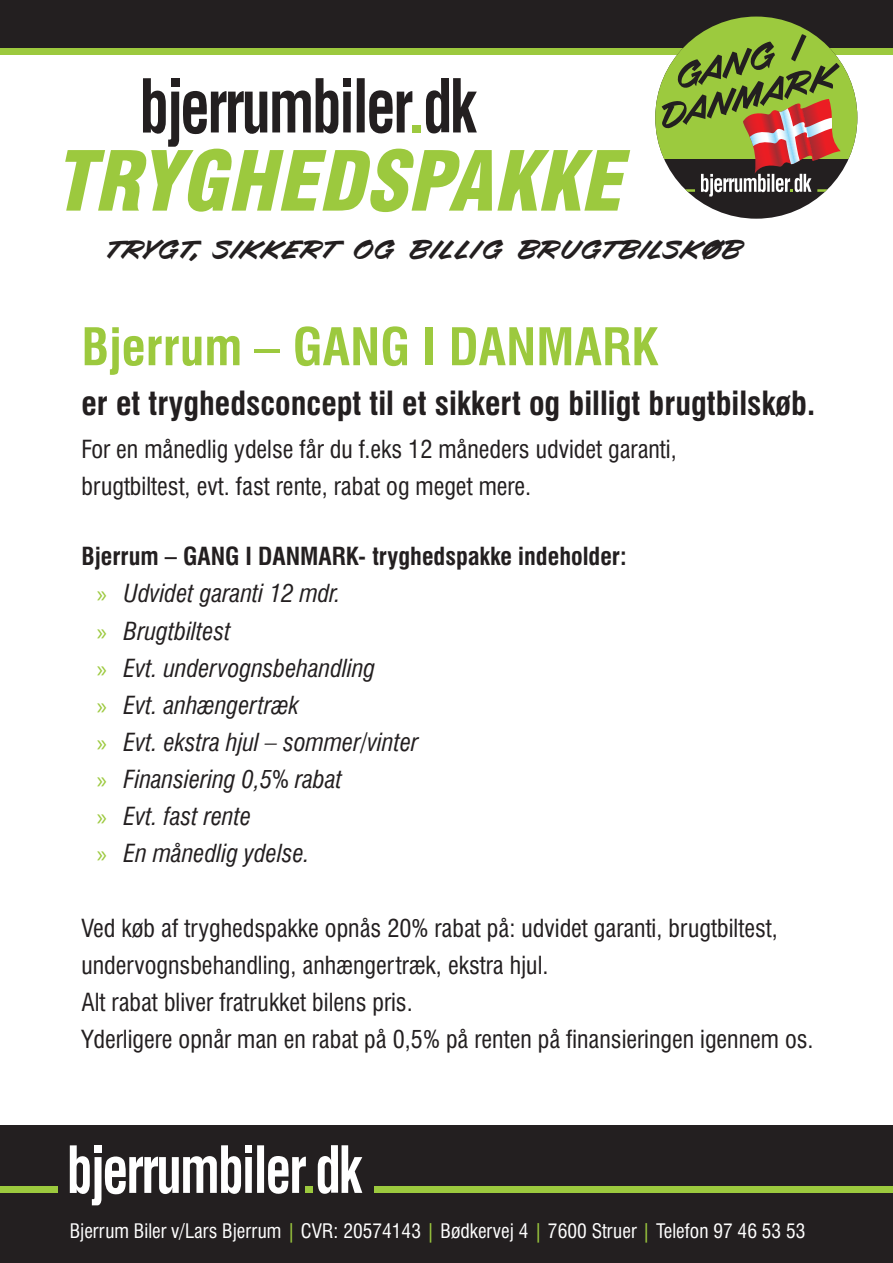
<style>
.page{position:relative;width:893px;height:1263px;background:#fff}
.page>*{position:absolute;margin:0;border:0;box-sizing:border-box;transform-origin:0 0}
.t1{font:italic 80.55px "Swiss 721 Black Condensed BT";color:#9cc93e}
.t2{font:50.55px "Swiss 721 Bold Condensed BT";color:#9cc93e}
.t3{font:47.7px/35.1px "Avalanche";color:#231f20;text-align:center}
.t4{font:36.45px "Avalanche";letter-spacing:.06em;color:#231f20}
.t5{font:32.55px "Swiss 721 Bold Condensed BT";color:#231f20}
.t6{font:24.3px/37.2px "Swiss 721 Condensed BT";color:#231f20}
.t7{font:24.3px "Swiss 721 Condensed Italic BT";color:#231f20}
.t8{font:24.3px "Swiss 721 Bold Condensed BT";color:#231f20}
.t9{font:19.5px "Swiss 721 Condensed BT";color:#fff}
.s1{font-family:"Myriad Pro";color:#9cc93e}
.s2{color:#9cc93e}
</style>
<div class="page">
<div style="left:0;top:1125px;width:893px;height:138px;background:#231f20"></div>
<div style="left:0;top:0;width:893px;height:48px;background:#231f20"></div>
<div style="left:257px;top:1145px;width:7px;height:48px;background:#fff"></div>
<div style="left:245px;top:1145px;width:7px;height:8px;background:#fff"></div>
<div style="left:245px;top:1157px;width:7px;height:36px;background:#fff"></div>
<svg style="left:318px;top:1145px;width:44px;height:49px"></svg>
<div style="left:306px;top:1186px;width:7px;height:7px;background:#9cc93e"></div>
<svg style="left:70px;top:1145px;width:171px;height:60px"></svg>
<svg style="left:268px;top:1156px;width:38px;height:38px"></svg>
<div style="left:0;top:1186px;width:58px;height:7px;background:#9cc93e"></div>
<div style="left:374px;top:1186px;width:519px;height:7px;background:#9cc93e"></div>
<div style="left:0;top:48px;width:893px;height:6px;background:#9cc93e"></div>
<svg style="left:655px;top:17px;width:202px;height:202px"></svg>
<div style="left:343px;top:78px;width:8px;height:9px;background:#231f20"></div>
<div style="left:357px;top:78px;width:8px;height:54px;background:#231f20"></div>
<div style="left:343px;top:92px;width:8px;height:40px;background:#231f20"></div>
<svg style="left:426px;top:78px;width:51px;height:56px"></svg>
<div style="left:412px;top:125px;width:8px;height:7px;background:#9cc93e"></div>
<svg style="left:143px;top:78px;width:195px;height:69px"></svg>
<svg style="left:369px;top:90px;width:43px;height:44px"></svg>
<p class="t1" style="left:54px;top:133px;width:589px">TRYGHEDSPAKKE</p>
<p class="t3" style="left:649px;top:63px;width:180px;rotate:-14deg">Gang i<br>Danmark</p>
<p class="t4" style="left:108px;top:229px;width:636px">Trygt, sikkert og billig brugtbilsKØB</p>
<p class="t2" style="left:81px;top:317px;width:579px">Bjerrum – GANG I DANMARK</p>
<p class="t5" style="left:81px;top:384px;width:735px">er et tryghedsconcept til et sikkert og billigt brugtbilskøb.</p>
<p class="t6" style="left:81px;top:430px;width:597px">For en månedlig ydelse får du f.eks 12 måneders udvidet garanti, brugtbiltest, evt. fast rente, rabat og meget mere.</p>
<p class="t8" style="left:81px;top:542px;width:547px">Bjerrum – GANG I DANMARK- tryghedspakke indeholder:</p>
<p class="t7" style="left:97px;top:579px;width:245px"><span class="s1">»</span> Udvidet garanti 12 mdr.</p>
<p class="t7" style="left:97px;top:616px;width:135px"><span class="s1">»</span> Brugtbiltest</p>
<p class="t7" style="left:97px;top:653px;width:280px"><span class="s1">»</span> Evt. undervognsbehandling</p>
<p class="t7" style="left:97px;top:690px;width:204px"><span class="s1">»</span> Evt. anhængertræk</p>
<p class="t7" style="left:97px;top:728px;width:323px"><span class="s1">»</span> Evt. ekstra hjul – sommer/vinter</p>
<p class="t7" style="left:97px;top:765px;width:247px"><span class="s1">»</span> Finansiering 0,5% rabat</p>
<p class="t7" style="left:97px;top:802px;width:156px"><span class="s1">»</span> Evt. fast rente</p>
<p class="t7" style="left:97px;top:839px;width:214px"><span class="s1">»</span> En månedlig ydelse.</p>
<p class="t6" style="left:81px;top:909px;width:698px">Ved køb af tryghedspakke opnås 20% rabat på: udvidet garanti, brugtbiltest, undervognsbehandling, anhængertræk, ekstra hjul.<br>Alt rabat bliver fratrukket bilens pris.</p>
<p class="t6" style="left:81px;top:1021px;width:734px">Yderligere opnår man en rabat på 0,5% på renten på finansieringen igennem os.</p>
<p class="t9" style="left:70px;top:1219px;width:737px">Bjerrum Biler v/Lars Bjerrum <span class="s2">|</span> CVR: 20574143 <span class="s2">|</span> Bødkervej 4 <span class="s2">|</span> 7600 Struer <span class="s2">|</span> Telefon 97 46 53 53</p>
</div>
